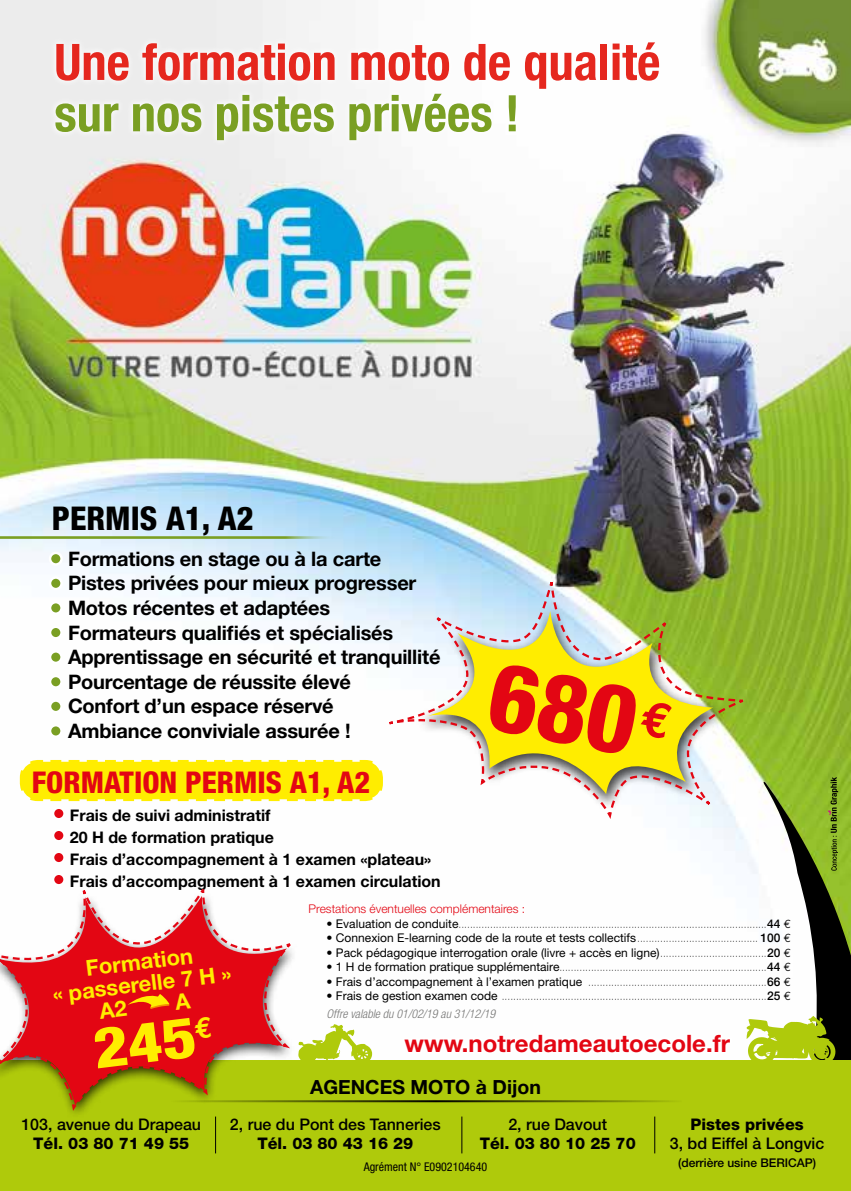
<style>
.page{position:relative;width:851px;height:1191px;background:#fff}
.page>*{position:absolute;margin:0;border:0;box-sizing:border-box;transform-origin:0 0}
.t1{font:700 condensed 50.4px "Helvetica Neue";color:#e5271e}
.t2{font:700 condensed 50.4px "Helvetica Neue";color:#7a9f23}
.t3{font:800 condensed 32.8px "Helvetica Neue";color:#000}
.t4{font:800 condensed 30px "Helvetica Neue";color:#e30613}
.t5{font:700 24px "Helvetica Neue";color:#e30613}
.t6{font:700 22px "Helvetica Neue";color:#ffed00}
.t7{font:700 20px/24.6px "Helvetica Neue";letter-spacing:-.01em;color:#000}
.t8{font:700 19.6px "Helvetica Neue";color:#000}
.t9{font:700 16px/22px "Helvetica Neue";color:#000}
.t10{font:500 16px "Helvetica Neue";color:#000}
.t11{font:800 16px "Helvetica Neue";color:#000}
.t12{font:100 condensed 12px/18px "Helvetica Neue";color:#000}
.t13{font:12px "Helvetica Neue";color:#000}
.t14{font:300 12px "Helvetica Neue";color:#e30613}
.t15{font:500 12px "Helvetica Neue";color:#000}
.t16{font:condensed 12px "Helvetica Neue";color:#000}
.s1{font-weight:400;font-stretch:normal}
.s2{font-weight:500;font-stretch:normal}
.s3{font-family:"Euro Mono";font-weight:400;font-stretch:normal}
.s4{font-weight:100;font-stretch:condensed}
.s5{font-weight:500}
.s6{font-family:"Euro Mono"}
.s7{font-weight:300;font-style:italic;color:#777776}
</style>
<div class="page">
<img style="left:0;top:0;width:850px;height:626px">
<svg style="left:309px;top:626px;width:541px;height:434px"></svg>
<div style="left:48px;top:36px;width:617px;height:110px;background:#fff"></div>
<svg style="left:50px;top:553px;width:12px;height:11px"></svg>
<div style="left:49px;top:551px;width:14px;height:15px;border:2px solid #fff;border-radius:50%"></div>
<svg style="left:50px;top:577px;width:12px;height:12px"></svg>
<div style="left:49px;top:576px;width:14px;height:14px;border:2px solid #fff;border-radius:50%"></div>
<svg style="left:50px;top:602px;width:12px;height:11px"></svg>
<div style="left:49px;top:601px;width:14px;height:14px;border:2px solid #fff;border-radius:50%"></div>
<svg style="left:50px;top:627px;width:12px;height:11px"></svg>
<div style="left:49px;top:625px;width:14px;height:14px;border:2px solid #fff;border-radius:50%"></div>
<svg style="left:50px;top:651px;width:12px;height:12px"></svg>
<div style="left:49px;top:650px;width:14px;height:14px;border:2px solid #fff;border-radius:50%"></div>
<svg style="left:50px;top:676px;width:12px;height:11px"></svg>
<div style="left:49px;top:674px;width:14px;height:15px;border:2px solid #fff;border-radius:50%"></div>
<svg style="left:50px;top:700px;width:12px;height:12px"></svg>
<div style="left:49px;top:699px;width:14px;height:14px;border:2px solid #fff;border-radius:50%"></div>
<svg style="left:50px;top:725px;width:12px;height:11px"></svg>
<div style="left:49px;top:724px;width:14px;height:14px;border:2px solid #fff;border-radius:50%"></div>
<hr style="left:0;top:536px;width:337px;height:3px;background:#7a9f23">
<svg style="left:19px;top:758px;width:365px;height:45px;background:#feef23"></svg>
<svg style="left:53px;top:807px;width:12px;height:12px"></svg>
<div style="left:52px;top:806px;width:14px;height:14px;border:2px solid #fff;border-radius:50%"></div>
<svg style="left:53px;top:829px;width:12px;height:12px"></svg>
<div style="left:52px;top:828px;width:14px;height:14px;border:2px solid #fff;border-radius:50%"></div>
<svg style="left:53px;top:851px;width:12px;height:12px"></svg>
<div style="left:52px;top:850px;width:14px;height:14px;border:2px solid #fff;border-radius:50%"></div>
<svg style="left:53px;top:873px;width:12px;height:12px"></svg>
<div style="left:52px;top:872px;width:14px;height:14px;border:2px solid #fff;border-radius:50%"></div>
<svg style="left:387px;top:582px;width:358px;height:256px"></svg>
<div style="left:0;top:1060px;width:850px;height:131px;background:#afca0b"></div>
<hr style="left:169px;top:1100px;width:513px;height:2px;background:#000">
<svg style="left:827px;top:777px;width:11px;height:93px"></svg>
<svg style="left:398px;top:1004px;width:336px;height:56px"></svg>
<svg style="left:746px;top:1016px;width:89px;height:44px"></svg>
<hr style="left:215px;top:1116px;width:1px;height:37px;background:#000">
<hr style="left:461px;top:1116px;width:1px;height:37px;background:#000">
<hr style="left:654px;top:1116px;width:1px;height:37px;background:#000">
<svg style="left:298px;top:1024px;width:74px;height:36px"></svg>
<svg style="left:392px;top:585px;width:347px;height:227px"></svg>
<svg style="left:0;top:891px;width:288px;height:215px"></svg>
<h1 class="t1" style="left:54px;top:31px;width:607px">Une formation moto de qualité</h1>
<h1 class="t2" style="left:54px;top:83px;width:467px">sur nos pistes privées !</h1>
<h2 class="t3" style="left:52px;top:498px;width:203px">PERMIS A1, A2</h2>
<p class="t7" style="left:68px;top:546px;width:374px">Formations en stage ou à la carte Pistes privées pour mieux progresser Motos récentes et adaptées Formateurs qualifiés et spécialisés Apprentissage en sécurité et tranquillité Pourcentage de réussite élevé<br>Confort d’un espace réservé<br>Ambiance conviviale assurée !</p>
<h3 class="t4" style="left:32px;top:763px;width:339px">FORMATION PERMIS A1, A2</h3>
<h3 class="t9" style="left:70px;top:803px;width:372px">Frais de suivi administratif<br>20 H de formation pratique<br>Frais d’accompagnement à 1 examen «plateau» Frais d’accompagnement à 1 examen circulation</h3>
<p class="t14" style="left:308px;top:902px;width:218px">Prestations éventuelles complémentaires :</p>
<p class="t12" style="left:326px;top:914px;width:465px"><span class="s1">• Evaluation de conduite</span>...........................................................................................................<span class="s2">44</span> <span class="s3">E</span></p>
<p class="t13" style="left:326px;top:931px;width:466px">• Connexion E-learning code de la route et tests collectifs<span class="s4">..........................................</span> <span class="s5">100</span> <span class="s6">E</span></p>
<p class="t13" style="left:326px;top:945px;width:466px">• Pack pédagogique interrogation orale (livre + accès en ligne)<span class="s4">.....................................</span><span class="s5">20</span> <span class="s6">E</span></p>
<p class="t12" style="left:326px;top:957px;width:466px"><span class="s1">• 1 H de formation pratique supplémentaire</span>........................................................................<span class="s2">44</span> <span class="s3">E</span></p>
<p class="t12" style="left:326px;top:972px;width:466px"><span class="s1">• Frais d’accompagnement à l’examen pratique</span> ..............................................................<span class="s2">66</span> <span class="s3">E</span></p>
<p class="t12" style="left:326px;top:986px;width:466px"><span class="s1">• Frais de gestion examen code</span> ............................................................................................<span class="s2">25</span> <span class="s3">E<br></span><span class="s7">Offre valable du 01/02/19 au 31/12/19</span></p>
<h3 class="t6" style="left:84px;top:954px;width:109px;rotate:-7deg">Formation</h3>
<h3 class="t6" style="left:51px;top:981px;width:181px;rotate:-7deg">« passerelle 7 H »</h3>
<h3 class="t5" style="left:404px;top:1028px;width:327px">www.notredameautoecole.fr</h3>
<h3 class="t10" style="left:21px;top:1114px;width:181px">103, avenue du Drapeau</h3>
<h3 class="t11" style="left:33px;top:1133px;width:157px">Tél. 03 80 71 49 55</h3>
<h3 class="t8" style="left:310px;top:1075px;width:232px">AGENCES MOTO à Dijon</h3>
<h3 class="t10" style="left:230px;top:1114px;width:212px">2, rue du Pont des Tanneries</h3>
<h3 class="t11" style="left:257px;top:1133px;width:157px">Tél. 03 80 43 16 29</h3>
<h3 class="t10" style="left:508px;top:1114px;width:100px">2, rue Davout</h3>
<h3 class="t11" style="left:479px;top:1133px;width:157px">Tél. 03 80 10 25 70</h3>
<p class="t16" style="left:363px;top:1159px;width:125px">Agrément N° E0902104640</p>
<h3 class="t11" style="left:690px;top:1114px;width:115px">Pistes privées</h3>
<h3 class="t10" style="left:669px;top:1133px;width:156px">3, bd Eiffel à Longvic</h3>
<p class="t15" style="left:678px;top:1155px;width:140px">(derrière usine BERICAP)</p>
</div>
